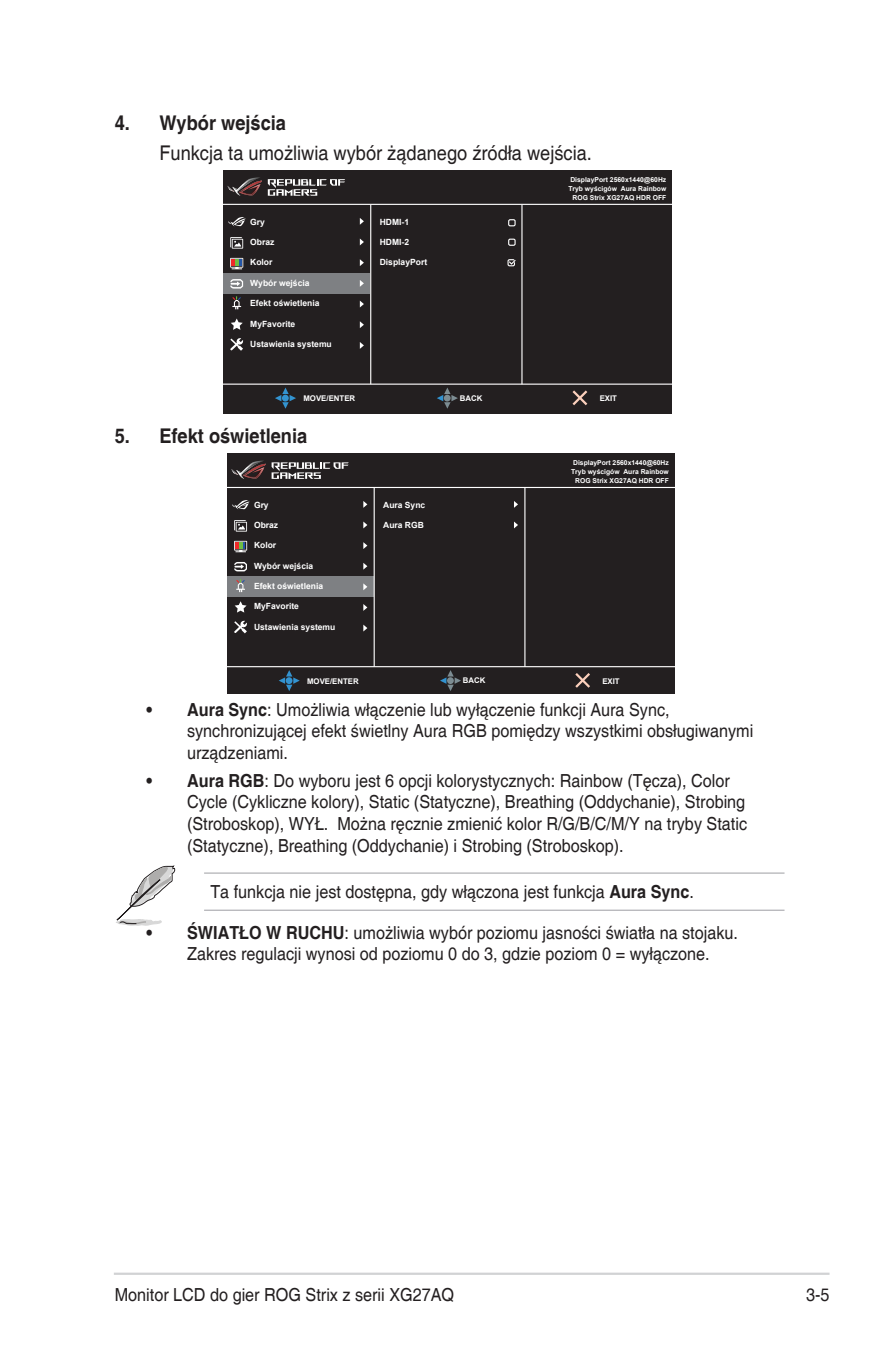
<style>
.page{position:relative;width:893px;height:1346px;background:#fff}
.page>*{position:absolute;margin:0;border:0;box-sizing:border-box;transform-origin:0 0}
.List{font:20.25px "Helvetica";color:#231f20;scale:.9 1}
.List-2{font:700 20.25px "Helvetica";color:#231f20;scale:.9 1}
.Bulleted_Text{font:18px/21.6px "Helvetica";color:#231f20;scale:.9 1}
.Message{font:18px "Helvetica";color:#231f20;scale:.9 1}
.t1{font:700 8.55px "Arial";color:#fff}
.t2{font:700 7.88px "Arial";color:#fff}
.t3{font:700 6.75px/9px "Arial";color:#fff;text-align:right}
.s1{font-weight:700}
</style>
<div class="page">
<hr style="left:114px;top:1272px;width:715px;height:3px;background:#d1d2d4">
<hr style="left:204px;top:872px;width:580px;height:1px;background:#a8a9ad">
<hr style="left:204px;top:909px;width:580px;height:2px;background:#a8a9ad">
<div style="left:223px;top:171px;width:449px;height:243px;background:#231f20"></div>
<div style="left:223px;top:273px;width:147px;height:21px;background:#7e8083"></div>
<hr style="left:222px;top:204px;width:451px;height:1px;background:#fff">
<hr style="left:222px;top:384px;width:451px;height:1px;background:#fff">
<svg style="left:437px;top:387px;width:21px;height:22px"></svg>
<hr style="left:370px;top:205px;width:1px;height:179px;background:#fff">
<hr style="left:521px;top:205px;width:1px;height:179px;background:#fff">
<svg style="left:572px;top:390px;width:15px;height:15px"></svg>
<svg style="left:227px;top:177px;width:35px;height:19px"></svg>
<svg style="left:268px;top:179px;width:77px;height:17px"></svg>
<svg style="left:275px;top:387px;width:21px;height:22px"></svg>
<svg style="left:360px;top:259px;width:4px;height:7px"></svg>
<svg style="left:360px;top:342px;width:4px;height:7px"></svg>
<svg style="left:360px;top:218px;width:4px;height:7px"></svg>
<svg style="left:360px;top:238px;width:4px;height:7px"></svg>
<svg style="left:360px;top:280px;width:4px;height:7px"></svg>
<svg style="left:360px;top:301px;width:4px;height:6px"></svg>
<svg style="left:360px;top:321px;width:4px;height:7px"></svg>
<svg style="left:230px;top:258px;width:13px;height:11px"></svg>
<svg style="left:230px;top:338px;width:13px;height:13px"></svg>
<svg style="left:230px;top:279px;width:13px;height:10px"></svg>
<svg style="left:231px;top:318px;width:12px;height:12px"></svg>
<svg style="left:228px;top:217px;width:17px;height:9px"></svg>
<svg style="left:232px;top:296px;width:9px;height:13px"></svg>
<svg style="left:230px;top:237px;width:13px;height:12px"></svg>
<div style="left:508px;top:219px;width:8px;height:7px;border:1px solid #fff"></div>
<div style="left:508px;top:239px;width:8px;height:7px;border:1px solid #fff"></div>
<svg style="left:507px;top:259px;width:9px;height:7px"></svg>
<div style="left:227px;top:454px;width:447px;height:240px;background:#231f20"></div>
<div style="left:227px;top:576px;width:147px;height:21px;background:#7e8083"></div>
<hr style="left:226px;top:487px;width:449px;height:1px;background:#fff">
<hr style="left:226px;top:666px;width:449px;height:1px;background:#fff">
<svg style="left:440px;top:670px;width:21px;height:21px"></svg>
<hr style="left:374px;top:488px;width:1px;height:179px;background:#fff">
<hr style="left:524px;top:488px;width:1px;height:179px;background:#fff">
<svg style="left:575px;top:673px;width:15px;height:15px"></svg>
<svg style="left:231px;top:461px;width:35px;height:18px"></svg>
<svg style="left:272px;top:462px;width:77px;height:17px"></svg>
<svg style="left:514px;top:501px;width:4px;height:7px"></svg>
<svg style="left:514px;top:521px;width:4px;height:7px"></svg>
<svg style="left:279px;top:670px;width:21px;height:21px"></svg>
<svg style="left:363px;top:542px;width:4px;height:7px"></svg>
<svg style="left:363px;top:624px;width:4px;height:7px"></svg>
<svg style="left:363px;top:501px;width:4px;height:7px"></svg>
<svg style="left:363px;top:521px;width:4px;height:7px"></svg>
<svg style="left:363px;top:563px;width:4px;height:7px"></svg>
<svg style="left:363px;top:583px;width:4px;height:7px"></svg>
<svg style="left:363px;top:604px;width:4px;height:7px"></svg>
<svg style="left:234px;top:541px;width:13px;height:11px"></svg>
<svg style="left:234px;top:620px;width:13px;height:13px"></svg>
<svg style="left:234px;top:562px;width:13px;height:9px"></svg>
<svg style="left:235px;top:601px;width:12px;height:11px"></svg>
<svg style="left:232px;top:500px;width:17px;height:9px"></svg>
<svg style="left:236px;top:579px;width:9px;height:13px"></svg>
<svg style="left:234px;top:520px;width:13px;height:12px"></svg>
<svg style="left:116px;top:865px;width:59px;height:61px"></svg>
<p class="List-2" style="left:115px;top:110px;width:192px">4. Wybór wejścia</p>
<p class="List" style="left:159px;top:141px;width:482px">Funkcja ta umożliwia wybór żądanego źródła wejścia.</p>
<p class="t1" style="left:250px;top:216px;width:16px">Gry</p>
<p class="t1" style="left:250px;top:236px;width:26px">Obraz</p>
<p class="t1" style="left:250px;top:256px;width:24px">Kolor</p>
<p class="t1" style="left:250px;top:277px;width:61px">Wybór wejścia</p>
<p class="t1" style="left:250px;top:297px;width:71px">Efekt oświetlenia</p>
<p class="t1" style="left:250px;top:317px;width:47px">MyFavorite</p>
<p class="t1" style="left:250px;top:338px;width:83px">Ustawienia systemu</p>
<p class="t1" style="left:380px;top:216px;width:31px">HDMI-1</p>
<p class="t1" style="left:380px;top:236px;width:31px">HDMI-2</p>
<p class="t1" style="left:380px;top:256px;width:49px">DisplayPort</p>
<p class="t3" style="left:568px;top:175px;width:100px">DisplayPort 2560x1440@60Hz<br>Tryb wyścigów Aura Rainbow<br>ROG Strix XG27AQ HDR OFF</p>
<p class="t2" style="left:303px;top:393px;width:53px">MOVE/ENTER</p>
<p class="t2" style="left:460px;top:393px;width:24px">BACK</p>
<p class="t2" style="left:600px;top:393px;width:19px">EXIT</p>
<p class="List-2" style="left:115px;top:424px;width:215px">5. Efekt oświetlenia</p>
<p class="t1" style="left:254px;top:499px;width:16px">Gry</p>
<p class="t1" style="left:254px;top:519px;width:26px">Obraz</p>
<p class="t1" style="left:254px;top:539px;width:24px">Kolor</p>
<p class="t1" style="left:254px;top:560px;width:61px">Wybór wejścia</p>
<p class="t1" style="left:254px;top:580px;width:71px">Efekt oświetlenia</p>
<p class="t1" style="left:254px;top:600px;width:46px">MyFavorite</p>
<p class="t1" style="left:254px;top:620px;width:83px">Ustawienia systemu</p>
<p class="t1" style="left:383px;top:499px;width:44px">Aura Sync</p>
<p class="t1" style="left:383px;top:519px;width:42px">Aura RGB</p>
<p class="t3" style="left:571px;top:458px;width:99px">DisplayPort 2560x1440@60Hz<br>Tryb wyścigów Aura Rainbow<br>ROG Strix XG27AQ HDR OFF</p>
<p class="t2" style="left:307px;top:675px;width:53px">MOVE/ENTER</p>
<p class="t2" style="left:463px;top:675px;width:24px">BACK</p>
<p class="t2" style="left:602px;top:675px;width:19px">EXIT</p>
<p class="Bulleted_Text" style="left:187px;top:699px;width:631px;text-indent:-40px"><span class="s1">• Aura Sync</span>: Umożliwia włączenie lub wyłączenie funkcji Aura Sync, synchronizującej efekt świetlny Aura RGB pomiędzy wszystkimi obsługiwanymi urządzeniami.</p>
<p class="Bulleted_Text" style="left:187px;top:770px;width:624px;text-indent:-40px"><span class="s1">• Aura RGB</span>: Do wyboru jest 6 opcji kolorystycznych: Rainbow (Tęcza), Color Cycle (Cykliczne kolory), Static (Statyczne), Breathing (Oddychanie), Strobing (Stroboskop), WYŁ. Można ręcznie zmienić kolor R/G/B/C/M/Y na tryby Static (Statyczne), Breathing (Oddychanie) i Strobing (Stroboskop).</p>
<p class="Message" style="left:210px;top:881px;width:539px">Ta funkcja nie jest dostępna, gdy włączona jest funkcja <span class="s1">Aura Sync</span>.</p>
<p class="Bulleted_Text" style="left:187px;top:922px;width:614px;text-indent:-40px"><span class="s1">• ŚWIATŁO W RUCHU</span>: umożliwia wybór poziomu jasności światła na stojaku.<br>Zakres regulacji wynosi od poziomu 0 do 3, gdzie poziom 0 = wyłączone.</p>
<p class="Bulleted_Text" style="left:115px;top:1284px;width:379px">Monitor LCD do gier ROG Strix z serii XG27AQ</p>
<p class="Bulleted_Text" style="left:806px;top:1284px;width:28px">3-5</p>
</div>
